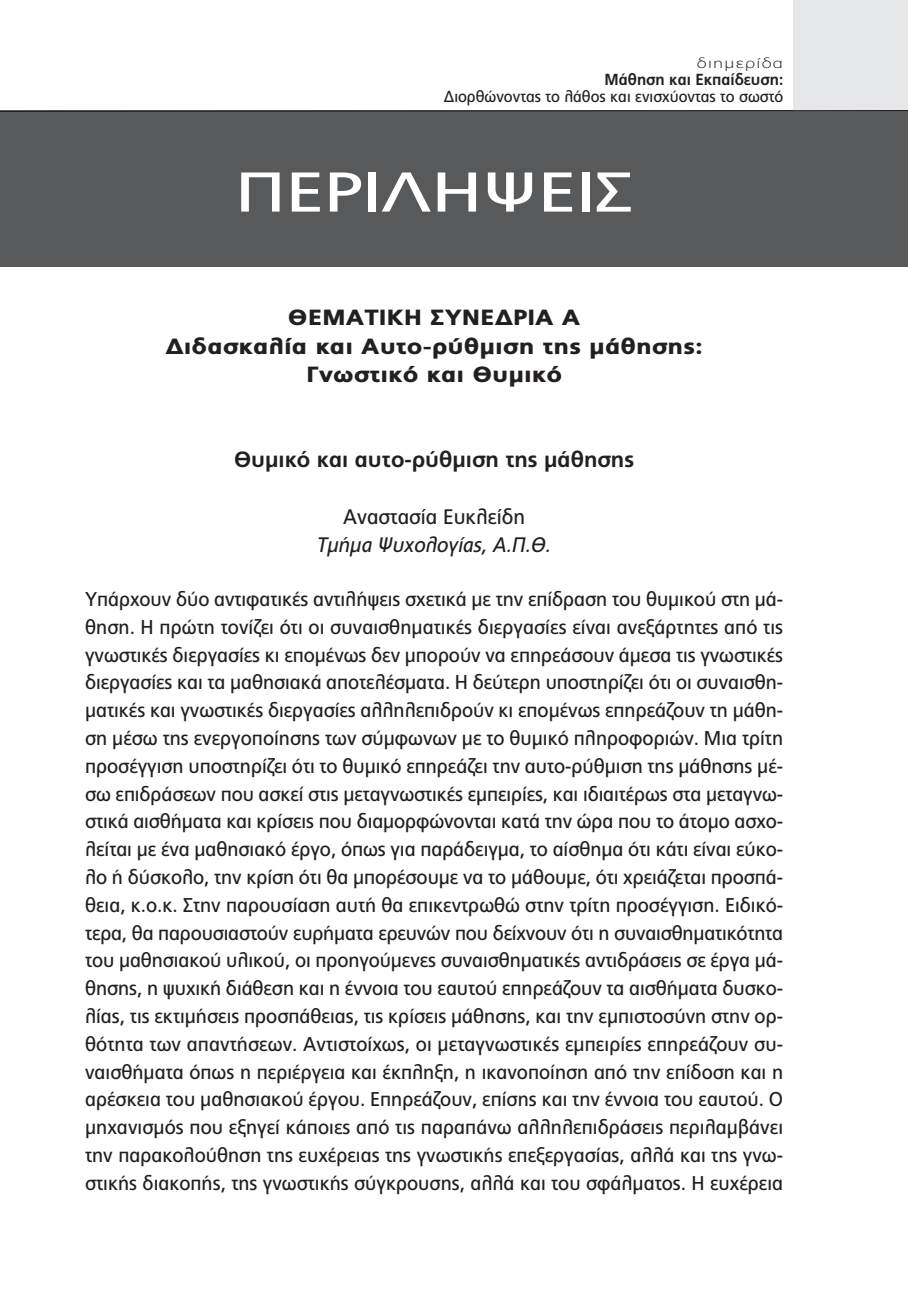
<style>
.page{position:relative;width:908px;height:1304px;background:#fff}
.page>*{position:absolute;margin:0;border:0;box-sizing:border-box;transform-origin:0 0}
.t1{font:56px "PF Catalog";color:#fff;scale:1.3 1}
.t2{font:900 22px/28.4px "PF Catalog";color:#231f20;text-align:center;scale:1.1 1}
.t3{font:700 22px "PF Catalog";color:#231f20}
.t4{font:italic 21px "PF Catalog";color:#231f20;scale:.95 1}
.t5{font:21px "PF Catalog";color:#231f20;scale:.95 1}
.t6{font:20px/27.8px "PF Catalog";color:#231f20;text-align:justify;scale:.95 1}
.t7{font:16px "PF Catalog";color:#231f20;scale:.95 1}
.t8{font:700 16px "PF Catalog";color:#231f20;scale:.95 1}
.t9{font:100 14px "PF Catalog";letter-spacing:.065em;color:#231f20;scale:1.34 1}
</style>
<div class="page">
<div style="left:0;top:111px;width:907px;height:156px;background:#58595b"></div>
<div style="left:793px;top:0;width:114px;height:110px;background:#e6e7e8"></div>
<svg style="left:0;top:110px;width:907px;height:2px"></svg>
<p class="t9" style="left:696px;top:57px;width:66px">διημερίδα</p>
<p class="t8" style="left:604px;top:73px;width:189px">Μάθηση και Εκπαίδευση:</p>
<p class="t7" style="left:443px;top:90px;width:358px">Διορθώνοντας το λάθος και ενισχύοντας το σωστό</p>
<h1 class="t1" style="left:235px;top:170px;width:307px">ΠΕΡΙΛΗΨΕΙΣ</h1>
<p class="t2" style="left:165px;top:303px;width:490px">ΘΕΜΑΤΙΚΗ ΣΥΝΕΔΡΙΑ Α<br>Διδασκαλία και Αυτο-ρύθμιση της μάθησης:<br>Γνωστικό και Θυμικό</p>
<p class="t3" style="left:234px;top:451px;width:401px">Θυμικό και αυτο-ρύθμιση της μάθησης</p>
<p class="t5" style="left:343px;top:508px;width:193px">Αναστασία Ευκλείδη</p>
<p class="t4" style="left:317px;top:536px;width:248px">Τμήμα Ψυχολογίας, Α.Π.Θ.</p>
<p class="t6" style="left:85px;top:587px;width:736px">Υπάρχουν δύο αντιφατικές αντιλήψεις σχετικά με την επίδραση του θυμικού στη μά&shy;θηση. Η πρώτη τονίζει ότι οι συναισθηματικές διεργασίες είναι ανεξάρτητες από τις γνωστικές διεργασίες κι επομένως δεν μπορούν να επηρεάσουν άμεσα τις γνωστικές διεργασίες και τα μαθησιακά αποτελέσματα. Η δεύτερη υποστηρίζει ότι οι συναισθη&shy;ματικές και γνωστικές διεργασίες αλληλεπιδρούν κι επομένως επηρεάζουν τη μάθη&shy;ση μέσω της ενεργοποίησης των σύμφωνων με το θυμικό πληροφοριών. Μια τρίτη προσέγγιση υποστηρίζει ότι το θυμικό επηρεάζει την αυτο-ρύθμιση της μάθησης μέ&shy;σω επιδράσεων που ασκεί στις μεταγνωστικές εμπειρίες, και ιδιαιτέρως στα μεταγνω&shy;στικά αισθήματα και κρίσεις που διαμορφώνονται κατά την ώρα που το άτομο ασχο&shy;λείται με ένα μαθησιακό έργο, όπως για παράδειγμα, το αίσθημα ότι κάτι είναι εύκο&shy;λο ή δύσκολο, την κρίση ότι θα μπορέσουμε να το μάθουμε, ότι χρειάζεται προσπά&shy;θεια, κ.ο.κ. Στην παρουσίαση αυτή θα επικεντρωθώ στην τρίτη προσέγγιση. Ειδικό&shy;τερα, θα παρουσιαστούν ευρήματα ερευνών που δείχνουν ότι η συναισθηματικότητα του μαθησιακού υλικού, οι προηγούμενες συναισθηματικές αντιδράσεις σε έργα μά&shy;θησης, η ψυχική διάθεση και η έννοια του εαυτού επηρεάζουν τα αισθήματα δυσκο&shy;λίας, τις εκτιμήσεις προσπάθειας, τις κρίσεις μάθησης, και την εμπιστοσύνη στην ορ&shy;θότητα των απαντήσεων. Αντιστοίχως, οι μεταγνωστικές εμπειρίες επηρεάζουν συ&shy;ναισθήματα όπως η περιέργεια και έκπληξη, η ικανοποίηση από την επίδοση και η αρέσκεια του μαθησιακού έργου. Επηρεάζουν, επίσης και την έννοια του εαυτού. Ο μηχανισμός που εξηγεί κάποιες από τις παραπάνω αλληλεπιδράσεις περιλαμβάνει την παρακολούθηση της ευχέρειας της γνωστικής επεξεργασίας, αλλά και της γνω&shy;στικής διακοπής, της γνωστικής σύγκρουσης, αλλά και του σφάλματος. Η ευχέρεια</p>
</div>
